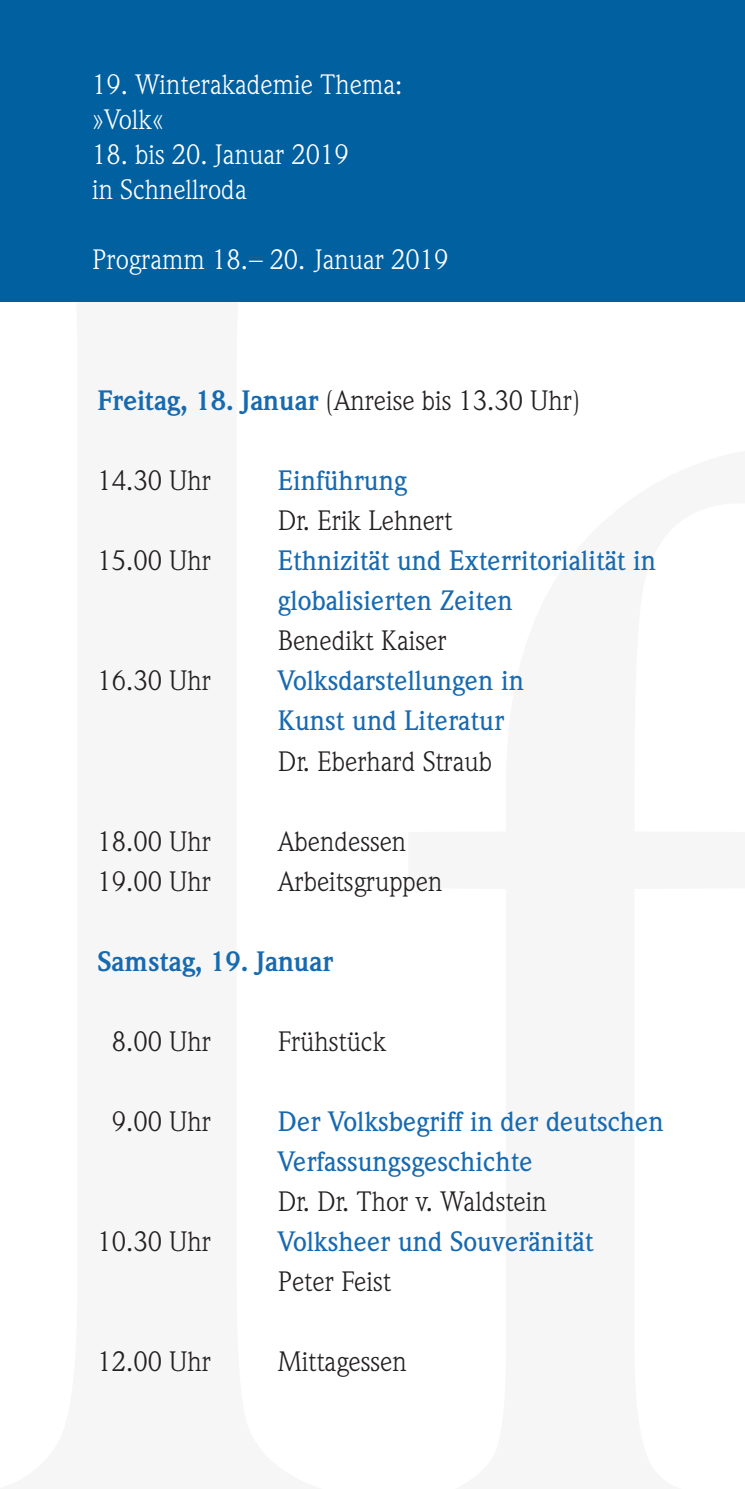
<style>
.page{position:relative;width:745px;height:1489px;background:#fff}
.page>*{position:absolute;margin:0;border:0;box-sizing:border-box;transform-origin:0 0}
.t1{font:27.5px "Weidemann Std";color:#231f20}
.t2{font:500 27.5px/40px "Weidemann Std";color:#176ab0}
.t3{font:27.5px/35px "Weidemann Std";color:#fff}
.t4{font:700 27.5px "Weidemann Std";color:#176ab0}
.s1{font-weight:700;color:#176ab0}
</style>
<div class="page">
<div style="left:0;top:0;width:744px;height:301px;background:#0060a0"></div>
<p class="t3" style="left:92px;top:67px;width:311px">19. Winterakademie Thema: »Volk«</p>
<p class="t3" style="left:92px;top:137px;width:258px">18. bis 20. Januar 2019 in Schnellroda</p>
<p class="t3" style="left:92px;top:242px;width:357px">Programm 18.– 20. Januar 2019</p>
<p class="t1" style="left:97px;top:384px;width:484px"><span class="s1">Freitag, 18. Januar</span> (Anreise bis 13.30 Uhr)</p>
<p class="t1" style="left:97px;top:464px;width:115px">14.30 Uhr</p>
<p class="t2" style="left:277px;top:461px;width:130px">Einführung</p>
<p class="t1" style="left:277px;top:504px;width:176px">Dr. Erik Lehnert</p>
<p class="t1" style="left:97px;top:544px;width:115px">15.00 Uhr</p>
<p class="t2" style="left:277px;top:541px;width:379px">Ethnizität und Exterritorialität in globalisierten Zeiten</p>
<p class="t1" style="left:277px;top:624px;width:170px">Benedikt Kaiser</p>
<p class="t1" style="left:97px;top:664px;width:115px">16.30 Uhr</p>
<p class="t2" style="left:277px;top:661px;width:248px">Volksdarstellungen in<br>Kunst und Literatur</p>
<p class="t1" style="left:277px;top:744px;width:216px">Dr. Eberhard Straub</p>
<p class="t1" style="left:97px;top:824px;width:115px">18.00 Uhr</p>
<p class="t1" style="left:277px;top:824px;width:130px">Abendessen</p>
<p class="t1" style="left:97px;top:864px;width:115px">19.00 Uhr</p>
<p class="t1" style="left:277px;top:864px;width:166px">Arbeitsgruppen</p>
<p class="t4" style="left:97px;top:944px;width:237px">Samstag, 19. Januar</p>
<p class="t1" style="left:112px;top:1024px;width:100px">8.00 Uhr</p>
<p class="t1" style="left:277px;top:1024px;width:110px">Frühstück</p>
<p class="t1" style="left:112px;top:1104px;width:100px">9.00 Uhr</p>
<p class="t2" style="left:277px;top:1101px;width:387px">Der Volksbegriff in der deutschen<br>Verfassungsgeschichte</p>
<p class="t1" style="left:277px;top:1184px;width:270px">Dr. Dr. Thor v. Waldstein</p>
<p class="t1" style="left:97px;top:1224px;width:115px">10.30 Uhr</p>
<p class="t2" style="left:277px;top:1221px;width:317px">Volksheer und Souveränität</p>
<p class="t1" style="left:277px;top:1264px;width:115px">Peter Feist</p>
<p class="t1" style="left:97px;top:1344px;width:115px">12.00 Uhr</p>
<p class="t1" style="left:277px;top:1344px;width:130px">Mittagessen</p>
</div>
